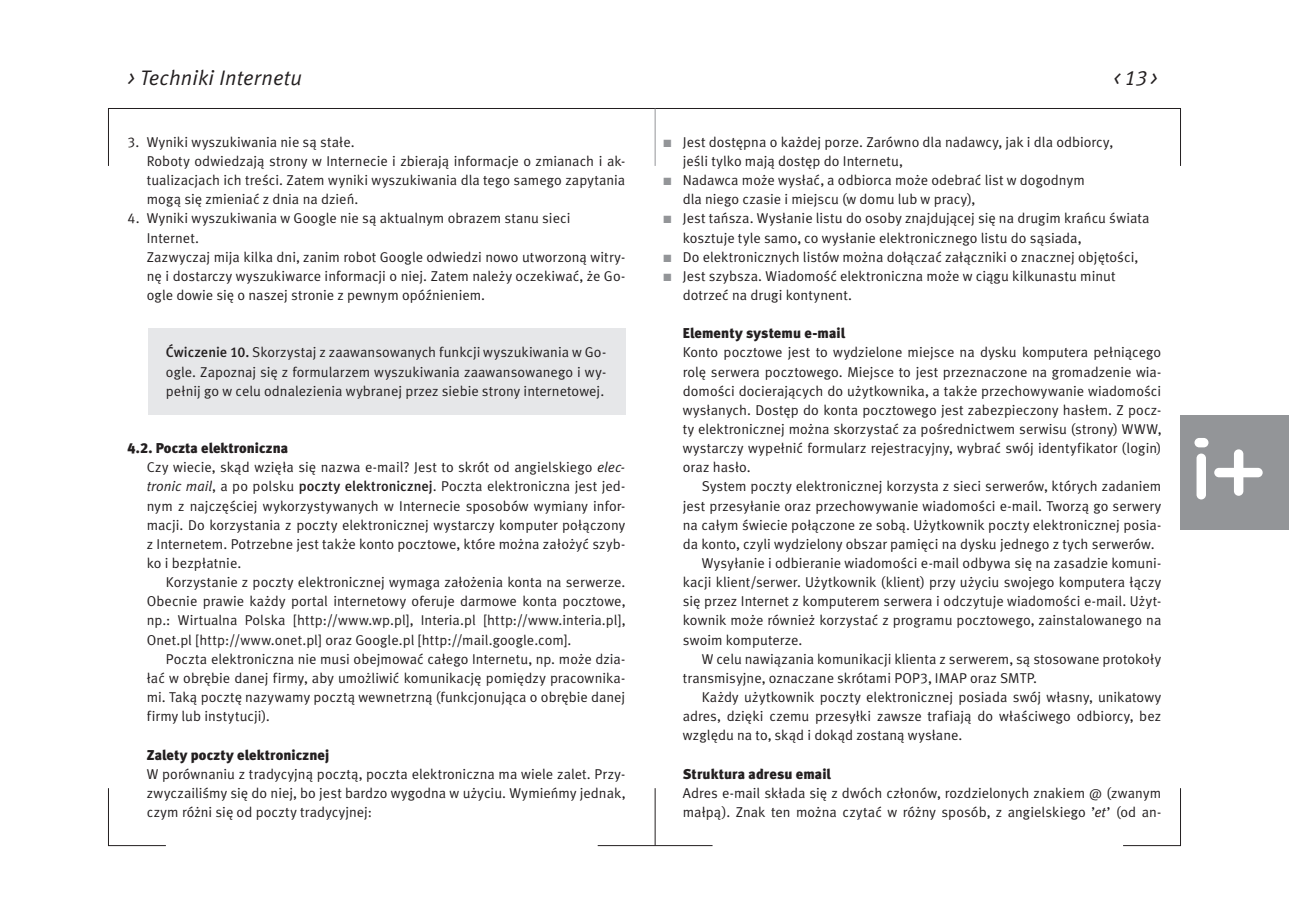
<style>
.page{position:relative;width:1289px;height:919px;background:#fff}
.page>*{position:absolute;margin:0;border:0;box-sizing:border-box;transform-origin:0 0}
.t1{font:italic 21px "Meta Normal CELF";letter-spacing:.005em;color:#231f20}
.t2{font:14.25px/19.2px "Meta Normal CELF";letter-spacing:.005em;color:#231f20}
.t3{font:14.25px "Meta Black CELF";letter-spacing:.005em;color:#231f20}
.s1{font-family:"Meta Medium CELF"}
.s2{font-style:italic}
.s3{font-family:"Meta Black CELF"}
.s4{color:#939598}
</style>
<div class="page">
<div style="left:1180px;top:415px;width:108px;height:114px;background:#939598"></div>
<div style="left:1196px;top:453px;width:9px;height:46px;background:#fff;border-radius:5px"></div>
<div style="left:1194px;top:438px;width:14px;height:9px;background:#fff;border-radius:5px"></div>
<svg style="left:1214px;top:449px;width:48px;height:46px"></svg>
<hr style="left:597px;top:845px;width:115px;height:1px;background:#231f20">
<hr style="left:654px;top:788px;width:1px;height:57px;background:#231f20">
<svg style="left:108px;top:788px;width:58px;height:58px"></svg>
<svg style="left:1123px;top:788px;width:58px;height:58px"></svg>
<div style="left:108px;top:108px;width:1072px;height:58px;border:1px solid #231f20"></div>
<hr style="left:654px;top:108px;width:1px;height:58px;background:#939598">
<div style="left:148px;top:328px;width:477px;height:87px;background:#e6e7e9"></div>
<p class="t1" style="left:128px;top:65px;width:176px">&gt; Techniki Internetu</p>
<p class="t1" style="left:1113px;top:65px;width:45px">&lt;13&gt;</p>
<p class="t2" style="left:147px;top:132px;width:480px;text-indent:-19px">3. Wyniki wyszukiwania nie są stałe.<br>Roboty odwiedzają strony w Internecie i zbierają informacje o zmianach i ak&shy;tualizacjach ich treści. Zatem wyniki wyszukiwania dla tego samego zapytania mogą się zmieniać z dnia na dzień.</p>
<p class="t2" style="left:147px;top:209px;width:480px;text-indent:-19px">4. Wyniki wyszukiwania w Google nie są aktualnym obrazem stanu sieci Internet.<br>Zazwyczaj mija kilka dni, zanim robot Google odwiedzi nowo utworzoną witry&shy;nę i dostarczy wyszukiwarce informacji o niej. Zatem należy oczekiwać, że Go&shy;ogle dowie się o naszej stronie z pewnym opóźnieniem.</p>
<p class="t2" style="left:166px;top:343px;width:442px;text-align:justify"><span class="s1">Ćwiczenie 10.</span> Skorzystaj z zaawansowanych funkcji wyszukiwania w Go&shy;ogle. Zapoznaj się z formularzem wyszukiwania zaawansowanego i wy&shy;pełnij go w celu odnalezienia wybranej przez siebie strony internetowej.</p>
<p class="t3" style="left:128px;top:440px;width:162px">4.2. Poczta elektroniczna</p>
<p class="t2" style="left:147px;top:458px;width:480px">Czy wiecie, skąd wzięła się nazwa e-mail? Jest to skrót od angielskiego <span class="s2">elec-</span></p>
<p class="t2" style="left:147px;top:477px;width:480px"><span class="s2">tronic mail</span>, a po polsku <span class="s1">poczty elektronicznej</span>. Poczta elektroniczna jest jed-</p>
<p class="t2" style="left:147px;top:496px;width:480px">nym z najczęściej wykorzystywanych w Internecie sposobów wymiany infor-</p>
<p class="t2" style="left:147px;top:515px;width:480px">macji. Do korzystania z poczty elektronicznej wystarczy komputer połączony</p>
<p class="t2" style="left:147px;top:534px;width:480px">z Internetem. Potrzebne jest także konto pocztowe, które można założyć szyb-</p>
<p class="t2" style="left:147px;top:553px;width:96px">ko i bezpłatnie.</p>
<p class="t2" style="left:166px;top:572px;width:461px">Korzystanie z poczty elektronicznej wymaga założenia konta na serwerze.</p>
<p class="t2" style="left:147px;top:592px;width:480px">Obecnie prawie każdy portal internetowy oferuje darmowe konta pocztowe,</p>
<p class="t2" style="left:147px;top:611px;width:480px">np.: Wirtualna Polska [http://www.wp.pl], Interia.pl [http://www.interia.pl],</p>
<p class="t2" style="left:147px;top:630px;width:426px">Onet.pl [http://www.onet.pl] oraz Google.pl [http://mail.google.com].</p>
<p class="t2" style="left:166px;top:649px;width:461px">Poczta elektroniczna nie musi obejmować całego Internetu, np. może dzia-</p>
<p class="t2" style="left:147px;top:668px;width:480px">łać w obrębie danej firmy, aby umożliwić komunikację pomiędzy pracownika-</p>
<p class="t2" style="left:147px;top:687px;width:480px">mi. Taką pocztę nazywamy pocztą wewnetrzną (funkcjonująca o obrębie danej</p>
<p class="t2" style="left:147px;top:706px;width:125px">firmy lub instytucji)<span class="s2">.</span></p>
<p class="t2" style="left:147px;top:745px;width:480px"><span class="s3">Zalety poczty elektronicznej<br></span>W porównaniu z tradycyjną pocztą, poczta elektroniczna ma wiele zalet. Przy&shy;zwyczailiśmy się do niej, bo jest bardzo wygodna w użyciu. Wymieńmy jednak, czym różni się od poczty tradycyjnej:</p>
<p class="t2" style="left:682px;top:132px;width:431px;text-indent:-19px"><span class="s4">■</span> Jest dostępna o każdej porze. Zarówno dla nadawcy, jak i dla odbiorcy, jeśli tylko mają dostęp do Internetu,</p>
<p class="t2" style="left:682px;top:171px;width:403px;text-indent:-19px"><span class="s4">■</span> Nadawca może wysłać, a odbiorca może odebrać list w dogodnym dla niego czasie i miejscu (w domu lub w pracy),</p>
<p class="t2" style="left:682px;top:209px;width:468px;text-indent:-19px"><span class="s4">■</span> Jest tańsza. Wysłanie listu do osoby znajdującej się na drugim krańcu świata kosztuje tyle samo, co wysłanie elektronicznego listu do sąsiada,</p>
<p class="t2" style="left:663px;top:247px;width:476px"><span class="s4">■</span> Do elektronicznych listów można dołączać załączniki o znacznej objętości,</p>
<p class="t2" style="left:682px;top:266px;width:434px;text-indent:-19px"><span class="s4">■</span> Jest szybsza. Wiadomość elektroniczna może w ciągu kilkunastu minut dotrzeć na drugi kontynent.</p>
<p class="t3" style="left:682px;top:325px;width:164px">Elementy systemu e-mail</p>
<p class="t2" style="left:682px;top:343px;width:480px">Konto pocztowe jest to wydzielone miejsce na dysku komputera pełniącego</p>
<p class="t2" style="left:682px;top:362px;width:480px">rolę serwera pocztowego. Miejsce to jest przeznaczone na gromadzenie wia-</p>
<p class="t2" style="left:682px;top:381px;width:480px">domości docierających do użytkownika, a także przechowywanie wiadomości</p>
<p class="t2" style="left:682px;top:400px;width:480px">wysłanych. Dostęp do konta pocztowego jest zabezpieczony hasłem. Z pocz-</p>
<p class="t2" style="left:682px;top:419px;width:480px">ty elektronicznej można skorzystać za pośrednictwem serwisu (strony) WWW,</p>
<p class="t2" style="left:682px;top:438px;width:480px">wystarczy wypełnić formularz rejestracyjny, wybrać swój identyfikator (login)</p>
<p class="t2" style="left:682px;top:458px;width:70px">oraz hasło.</p>
<p class="t2" style="left:702px;top:477px;width:461px">System poczty elektronicznej korzysta z sieci serwerów, których zadaniem</p>
<p class="t2" style="left:682px;top:496px;width:480px">jest przesyłanie oraz przechowywanie wiadomości e-mail. Tworzą go serwery</p>
<p class="t2" style="left:682px;top:515px;width:480px">na całym świecie połączone ze sobą. Użytkownik poczty elektronicznej posia-</p>
<p class="t2" style="left:682px;top:534px;width:473px">da konto, czyli wydzielony obszar pamięci na dysku jednego z tych serwerów.</p>
<p class="t2" style="left:702px;top:553px;width:461px">Wysyłanie i odbieranie wiadomości e-mail odbywa się na zasadzie komuni-</p>
<p class="t2" style="left:682px;top:572px;width:480px">kacji klient/serwer. Użytkownik (klient) przy użyciu swojego komputera łączy</p>
<p class="t2" style="left:682px;top:592px;width:480px">się przez Internet z komputerem serwera i odczytuje wiadomości e-mail. Użyt-</p>
<p class="t2" style="left:682px;top:611px;width:480px">kownik może również korzystać z programu pocztowego, zainstalowanego na</p>
<p class="t2" style="left:682px;top:630px;width:121px">swoim komputerze.</p>
<p class="t2" style="left:702px;top:649px;width:461px">W celu nawiązania komunikacji klienta z serwerem, są stosowane protokoły</p>
<p class="t2" style="left:682px;top:668px;width:355px">transmisyjne, oznaczane skrótami POP3, IMAP oraz SMTP.</p>
<p class="t2" style="left:702px;top:687px;width:461px">Każdy użytkownik poczty elektronicznej posiada swój własny, unikatowy</p>
<p class="t2" style="left:682px;top:706px;width:480px">adres, dzięki czemu przesyłki zawsze trafiają do właściwego odbiorcy, bez</p>
<p class="t2" style="left:682px;top:726px;width:281px">względu na to, skąd i dokąd zostaną wysłane.</p>
<p class="t2" style="left:682px;top:764px;width:480px"><span class="s3">Struktura adresu email<br></span>Adres e-mail składa się z dwóch członów, rozdzielonych znakiem @ (zwanym małpą). Znak ten można czytać w różny sposób, z angielskiego ’<span class="s2">et</span>’ (od an-</p>
</div>
